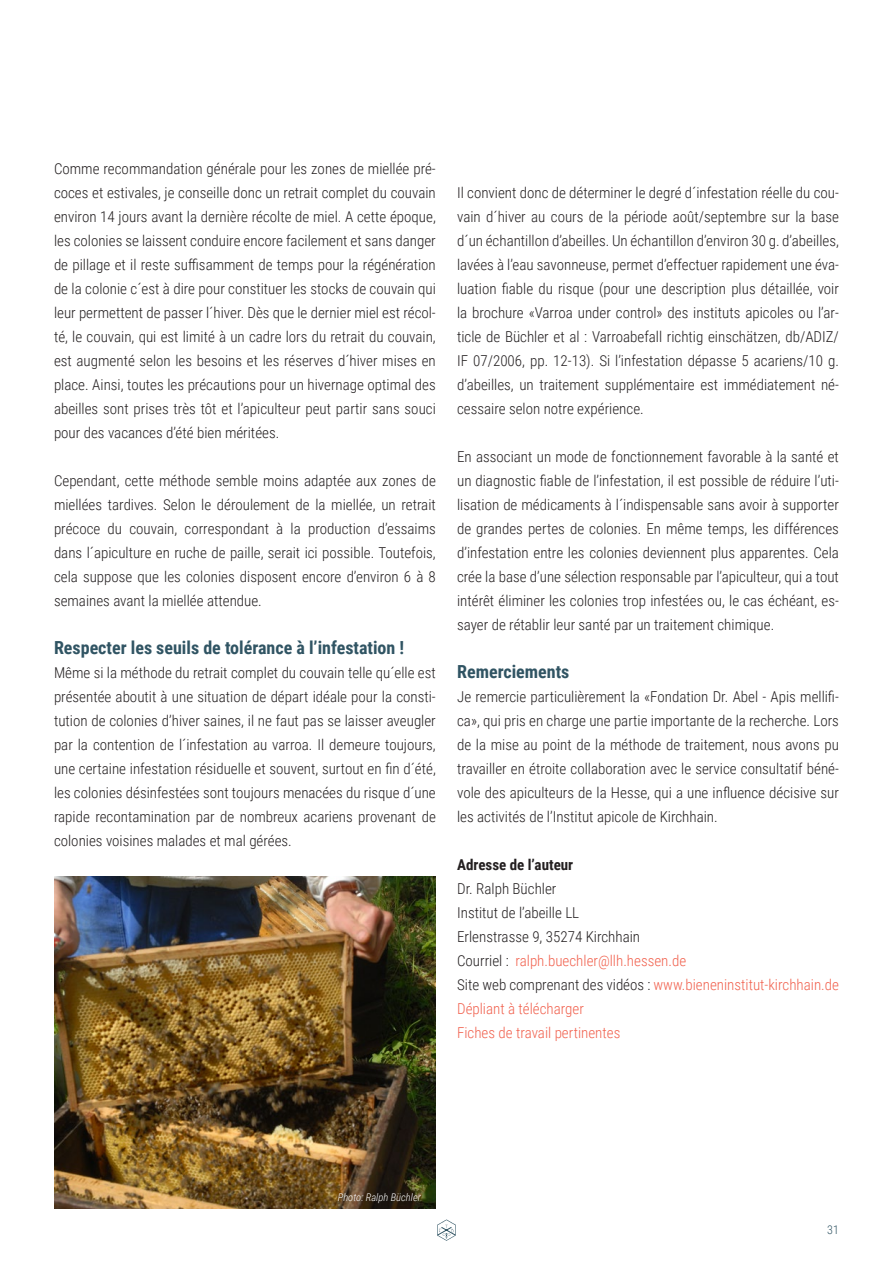
<style>
.page{position:relative;width:893px;height:1263px;background:#fff}
.page>*{position:absolute;margin:0;border:0;box-sizing:border-box;transform-origin:0 0}
.t1{font:700 18px "Roboto Condensed";color:#305463}
.t2{font:300 15px/24px "Roboto Condensed";color:#231f20;text-align:justify}
.t3{font:300 15px "Roboto Condensed";color:#f1614e}
.t4{font:700 15px "Roboto Condensed";color:#231f20}
.t5{font:300 12px "Roboto Condensed";color:#305463}
.Bildlegende{font:italic 300 10.5px "Roboto Condensed";color:#fff}
.s1{color:#231f20}
</style>
<div class="page">
<svg style="left:437px;top:1219px;width:19px;height:22px"></svg>
<img style="left:54px;top:877px;width:382px;height:332px">
<p class="t2" style="left:54px;top:156px;width:383px">Comme recommandation générale pour les zones de miellée pré&shy;coces et estivales, je conseille donc un retrait complet du couvain environ 14 jours avant la dernière récolte de miel. A cette époque, les colonies se laissent conduire encore facilement et sans danger de pillage et il reste suffisamment de temps pour la régénération de la colonie c´est à dire pour constituer les stocks de couvain qui leur permettent de passer l´hiver. Dès que le dernier miel est récol&shy;té, le couvain, qui est limité à un cadre lors du retrait du couvain, est augmenté selon les besoins et les réserves d´hiver mises en place. Ainsi, toutes les précautions pour un hivernage optimal des abeilles sont prises très tôt et l’apiculteur peut partir sans souci pour des vacances d’été bien méritées.</p>
<p class="t2" style="left:54px;top:468px;width:383px">Cependant, cette méthode semble moins adaptée aux zones de miellées tardives. Selon le déroulement de la miellée, un retrait précoce du couvain, correspondant à la production d’essaims dans l´apiculture en ruche de paille, serait ici possible. Toutefois, cela suppose que les colonies disposent encore d’environ 6 à 8 semaines avant la miellée attendue.</p>
<h4 class="t1" style="left:54px;top:635px;width:352px">Respecter les seuils de tolérance à l’infestation !</h4>
<p class="t2" style="left:54px;top:660px;width:383px">Même si la méthode du retrait complet du couvain telle qu´elle est présentée aboutit à une situation de départ idéale pour la consti&shy;tution de colonies d’hiver saines, il ne faut pas se laisser aveugler par la contention de l´infestation au varroa. Il demeure toujours, une certaine infestation résiduelle et souvent, surtout en fin d´été, les colonies désinfestées sont toujours menacées du risque d´une rapide recontamination par de nombreux acariens provenant de colonies voisines malades et mal gérées.</p>
<p class="t2" style="left:457px;top:180px;width:383px">Il convient donc de déterminer le degré d´infestation réelle du cou&shy;vain d´hiver au cours de la période août/septembre sur la base d´un échantillon d’abeilles. Un échantillon d’environ 30 g. d’abeilles, lavées à l’eau savonneuse, permet d’effectuer rapidement une éva&shy;luation fiable du risque (pour une description plus détaillée, voir la brochure «Varroa under control» des instituts apicoles ou l’ar&shy;ticle de Büchler et al : Varroabefall richtig einschätzen, db/ADIZ/ IF 07/2006, pp. 12-13). Si l’infestation dépasse 5 acariens/10 g. d’abeilles, un traitement supplémentaire est immédiatement né&shy;cessaire selon notre expérience.</p>
<p class="t2" style="left:457px;top:444px;width:383px">En associant un mode de fonctionnement favorable à la santé et un diagnostic fiable de l’infestation, il est possible de réduire l’uti&shy;lisation de médicaments à l´indispensable sans avoir à supporter de grandes pertes de colonies. En même temps, les différences d’infestation entre les colonies deviennent plus apparentes. Cela crée la base d’une sélection responsable par l’apiculteur, qui a tout intérêt éliminer les colonies trop infestées ou, le cas échéant, es&shy;sayer de rétablir leur santé par un traitement chimique.</p>
<h4 class="t1" style="left:457px;top:659px;width:114px">Remerciements</h4>
<p class="t2" style="left:457px;top:684px;width:383px">Je remercie particulièrement la «Fondation Dr. Abel - Apis mellifi&shy;ca», qui pris en charge une partie importante de la recherche. Lors de la mise au point de la méthode de traitement, nous avons pu travailler en étroite collaboration avec le service consultatif béné&shy;vole des apiculteurs de la Hesse, qui a une influence décisive sur les activités de l’Institut apicole de Kirchhain.</p>
<p class="t4" style="left:457px;top:854px;width:118px">Adresse de l’auteur</p>
<p class="t2" style="left:457px;top:876px;width:101px">Dr. Ralph Büchler</p>
<p class="t2" style="left:457px;top:900px;width:124px">Institut de l’abeille LL</p>
<p class="t2" style="left:457px;top:924px;width:185px">Erlenstrasse 9, 35274 Kirchhain</p>
<p class="t3" style="left:457px;top:950px;width:231px"><span class="s1">Courriel :</span> ralph.buechler@llh.hessen.de</p>
<p class="t3" style="left:457px;top:974px;width:383px"><span class="s1">Site web comprenant des vidéos :</span> www.bieneninstitut-kirchhain.de</p>
<p class="t3" style="left:457px;top:998px;width:128px">Dépliant à télécharger</p>
<p class="t3" style="left:457px;top:1022px;width:165px">Fiches de travail pertinentes</p>
<p class="Bildlegende" style="left:338px;top:1190px;width:85px">Photo: Ralph Büchler</p>
<p class="t5" style="left:827px;top:1221px;width:13px">31</p>
</div>
